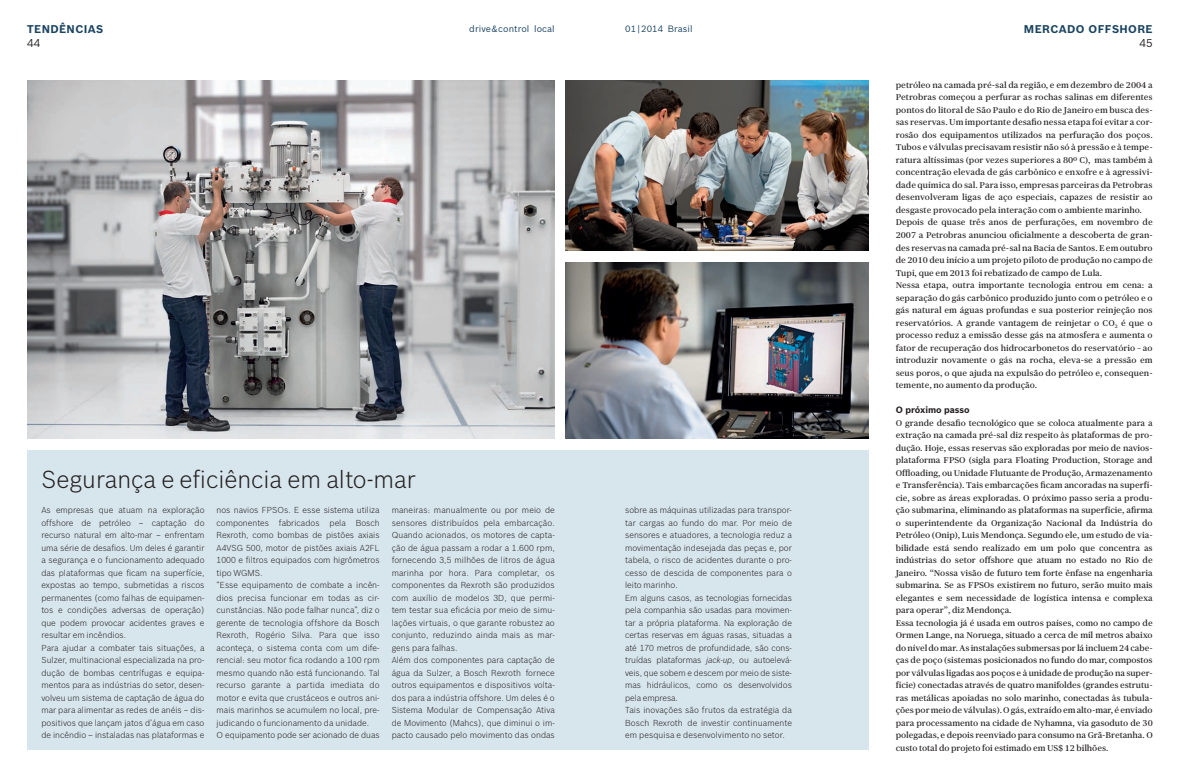
<style>
.page{position:relative;width:1180px;height:780px;background:#fff}
.page>*{position:absolute;margin:0;border:0;box-sizing:border-box;transform-origin:0 0}
.t1{font:300 24px "Bosch Sans";color:#231f20}
.t2{font:700 11px "Bosch Sans";letter-spacing:.035em;color:#1a4360}
.t3{font:11px "Bosch Sans";color:#231f20}
.t4{font:9px "Bosch Sans";letter-spacing:.01em;color:#1a4360}
.t5{font:700 9px "Bosch Sans";letter-spacing:-.01em;color:#231f20}
.t6{font:8.5px/12.5px "Bosch Serif";letter-spacing:-.005em;color:#231f20}
.t7{font:300 8.5px/12.5px "Bosch Sans";color:#231f20}
.s1{font-style:italic}
</style>
<div class="page">
<img style="left:27px;top:81px;width:527px;height:357px">
<div style="left:27px;top:450px;width:841px;height:300px;background:#d7e5ec"></div>
<img style="left:565px;top:81px;width:303px;height:169px">
<img style="left:565px;top:263px;width:303px;height:175px">
<p class="t2" style="left:27px;top:22px;width:78px">TENDÊNCIAS</p>
<p class="t3" style="left:27px;top:36px;width:15px">44</p>
<p class="t4" style="left:469px;top:23px;width:87px">drive &amp; control local</p>
<p class="t4" style="left:625px;top:23px;width:69px">01 | 2014 Brasil</p>
<h1 class="t1" style="left:41px;top:465px;width:376px">Segurança e eficiência em alto-mar</h1>
<p class="t7" style="left:41px;top:503px;width:165px">As empresas que atuam na exploração offshore de petróleo – captação do recurso natural em alto-mar – enfrentam uma série de desafios. Um deles é garantir a segurança e o funcionamento adequado das plataformas que ficam na superfície, expostas ao tempo, submetidas a riscos permanentes (como falhas de equipamen&shy;tos e condições adversas de operação) que podem provocar acidentes graves e resultar em incêndios.<br>Para ajudar a combater tais situações, a Sulzer, multinacional especializada na pro&shy;dução de bombas centrífugas e equipa&shy;mentos para as indústrias do setor, desen&shy;volveu um sistema de captação de água do mar para alimentar as redes de anéis – dis&shy;positivos que lançam jatos d’água em caso de incêndio – instaladas nas plataformas e</p>
<p class="t7" style="left:216px;top:503px;width:165px">nos navios FPSOs. E esse sistema utiliza componentes fabricados pela Bosch Rexroth, como bombas de pistões axiais A4VSG 500, motor de pistões axiais A2FL 1000 e filtros equipados com higrômetros tipo WGMS.<br>“Esse equipamento de combate a incên&shy;dios precisa funcionar em todas as cir&shy;cunstâncias. Não pode falhar nunca”, diz o gerente de tecnologia offshore da Bosch Rexroth, Rogério Silva. Para que isso aconteça, o sistema conta com um dife&shy;rencial: seu motor fica rodando a 100 rpm mesmo quando não está funcionando. Tal recurso garante a partida imediata do motor e evita que crustáceos e outros ani&shy;mais marinhos se acumulem no local, pre&shy;judicando o funcionamento da unidade.<br>O equipamento pode ser acionado de duas</p>
<p class="t7" style="left:391px;top:503px;width:165px">maneiras: manualmente ou por meio de sensores distribuídos pela embarcação.<br>Quando acionados, os motores de capta&shy;ção de água passam a rodar a 1.600 rpm, fornecendo 3,5 milhões de litros de água marinha por hora. Para completar, os componentes da Rexroth são produzidos com auxílio de modelos 3D, que permi&shy;tem testar sua eficácia por meio de simu&shy;lações virtuais, o que garante robustez ao conjunto, reduzindo ainda mais as mar&shy;gens para falhas.<br>Além dos componentes para captação de água da Sulzer, a Bosch Rexroth fornece outros equipamentos e dispositivos volta&shy;dos para a indústria offshore. Um deles é o Sistema Modular de Compensação Ativa de Movimento (Mahcs), que diminui o im&shy;pacto causado pelo movimento das ondas</p>
<p class="t7" style="left:625px;top:503px;width:168px">sobre as máquinas utilizadas para transpor&shy;tar cargas ao fundo do mar. Por meio de sensores e atuadores, a tecnologia reduz a movimentação indesejada das peças e, por tabela, o risco de acidentes durante o pro&shy;cesso de descida de componentes para o leito marinho.<br>Em alguns casos, as tecnologias fornecidas pela companhia são usadas para movimen&shy;tar a própria plataforma. Na exploração de certas reservas em águas rasas, situadas a até 170 metros de profundidade, são cons&shy;truídas plataformas <span class="s1">jack-up</span>, ou autoelevá&shy;veis, que sobem e descem por meio de siste&shy;mas hidráulicos, como os desenvolvidos pela empresa.<br>Tais inovações são frutos da estratégia da Bosch Rexroth de investir continuamente em pesquisa e desenvolvimento no setor.</p>
<p class="t2" style="left:1023px;top:22px;width:130px">MERCADO OFFSHORE</p>
<p class="t3" style="left:1139px;top:36px;width:15px">45</p>
<p class="t6" style="left:895px;top:79px;width:258px">petróleo na camada pré-sal da região, e em dezembro de 2004 a Petrobras começou a perfurar as rochas salinas em diferentes pontos do litoral de São Paulo e do Rio de Janeiro em busca des&shy;sas reservas. Um importante desafio nessa etapa foi evitar a cor&shy;rosão dos equipamentos utilizados na perfuração dos poços.<br>Tubos e válvulas precisavam resistir não só à pressão e à tempe&shy;ratura altíssimas (por vezes superiores a 80º C), mas também à concentração elevada de gás carbônico e enxofre e à agressivi&shy;dade química do sal. Para isso, empresas parceiras da Petrobras desenvolveram ligas de aço especiais, capazes de resistir ao desgaste provocado pela interação com o ambiente marinho.<br>Depois de quase três anos de perfurações, em novembro de 2007 a Petrobras anunciou oficialmente a descoberta de gran&shy;des reservas na camada pré-sal na Bacia de Santos. E em outubro de 2010 deu início a um projeto piloto de produção no campo de Tupi, que em 2013 foi rebatizado de campo de Lula.<br>Nessa etapa, outra importante tecnologia entrou em cena: a separação do gás carbônico produzido junto com o petróleo e o gás natural em águas profundas e sua posterior reinjeção nos reservatórios. A grande vantagem de reinjetar o CO<sub>2</sub> é que o processo reduz a emissão desse gás na atmosfera e aumenta o fator de recuperação dos hidrocarbonetos do reservatório – ao introduzir novamente o gás na rocha, eleva-se a pressão em seus poros, o que ajuda na expulsão do petróleo e, consequen&shy;temente, no aumento da produção.</p>
<p class="t5" style="left:895px;top:404px;width:75px">O PRÓXIMO PASSO</p>
<p class="t6" style="left:895px;top:416px;width:258px">O grande desafio tecnológico que se coloca atualmente para a extração na camada pré-sal diz respeito às plataformas de pro&shy;dução. Hoje, essas reservas são exploradas por meio de navios&shy;plataforma FPSO (sigla para Floating Production, Storage and Offloading, ou Unidade Flutuante de Produção, Armazenamento e Transferência). Tais embarcações ficam ancoradas na superfí&shy;cie, sobre as áreas exploradas. O próximo passo seria a produ&shy;ção submarina, eliminando as plataformas na superfície, afirma o superintendente da Organização Nacional da Indústria do Petróleo (Onip), Luis Mendonça. Segundo ele, um estudo de via&shy;bilidade está sendo realizado em um polo que concentra as indústrias do setor offshore que atuam no estado no Rio de Janeiro. “Nossa visão de futuro tem forte ênfase na engenharia submarina. Se as FPSOs existirem no futuro, serão muito mais elegantes e sem necessidade de logística intensa e complexa para operar”, diz Mendonça.<br>Essa tecnologia já é usada em outros países, como no campo de Ormen Lange, na Noruega, situado a cerca de mil metros abaixo do nível do mar. As instalações submersas por lá incluem 24cabe&shy;ças de poço (sistemas posicionados no fundo do mar, compostos por válvulas ligadas aos poços e à unidade de produção na super&shy;fície) conectadas através de quatro manifoldes (grandes estrutu&shy;ras metálicas apoiadas no solo marinho, conectadas às tubula&shy;ções por meio de válvulas). O gás, extraído em alto-mar, é enviado para processamento na cidade de Nyhamna, via gasoduto de 30 polegadas, e depois reenviado para consumo na Grã-Bretanha. O custo total do projeto foi estimado em US$ 12 bilhões.</p>
</div>
